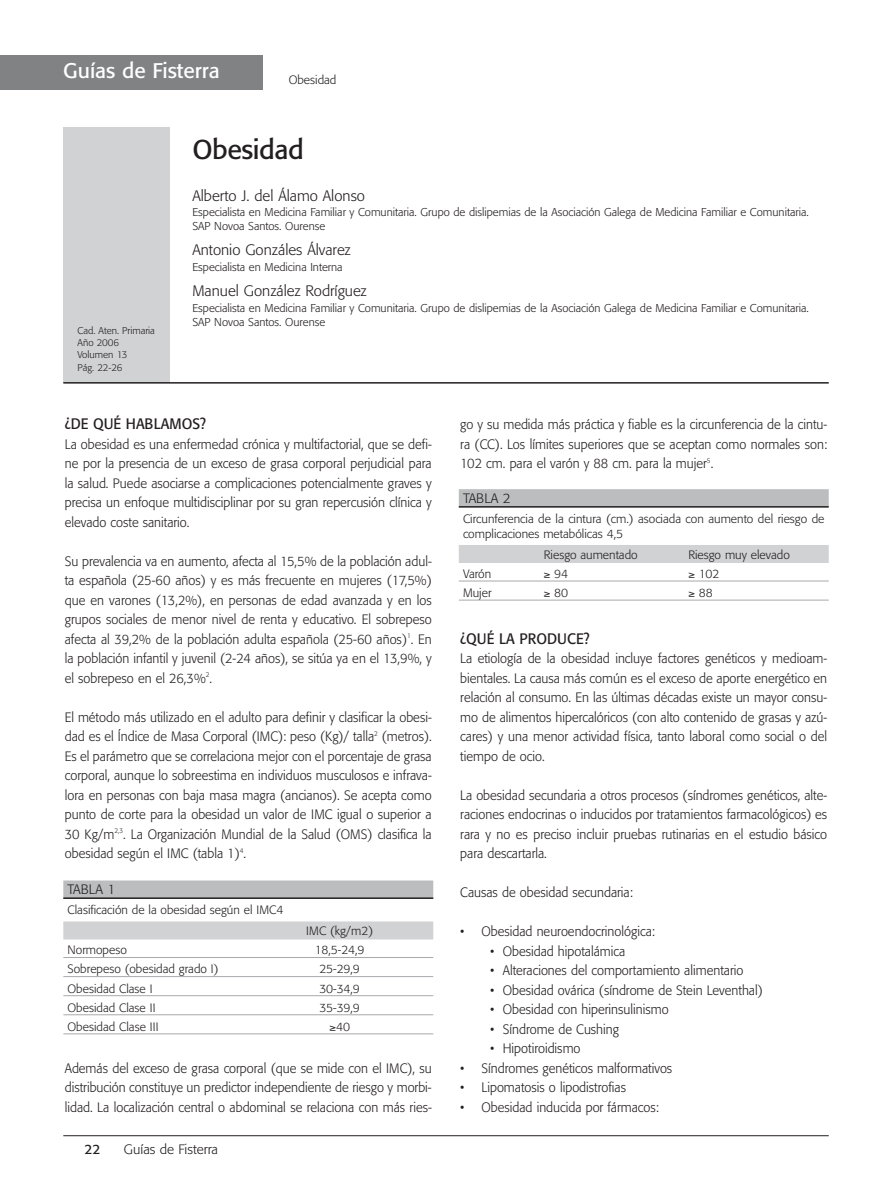
<style>
.page{position:relative;width:893px;height:1191px;background:#fff}
.page>*{position:absolute;margin:0;border:0;box-sizing:border-box;transform-origin:0 0}
.t1{font:27px "Formata";letter-spacing:-.02em;color:#231f20}
.t2{font:21px "Formata";color:#fff}
.t3{font:300 15px "Formata";color:#231f20}
.t4{font:15px "Formata";color:#231f20;scale:.95 1}
.t5{font:300 13.5px/19.5px "Formata";color:#231f20;text-align:justify;scale:.95 1}
.t6{font:300 13.5px "Formata";color:#231f20}
.t7{font:13.5px "Formata";color:#231f20}
.t8{font:300 12px/14.9px "Formata";color:#231f20}
.t9{font:300 11.25px/14px "Formata";color:#231f20}
.t10{font:300 9.75px/12px "Formata";color:#231f20}
</style>
<div class="page">
<div style="left:63px;top:128px;width:107px;height:255px;background:#d1d2d4"></div>
<hr style="left:63px;top:382px;width:766px;height:1px;background:#231f20">
<hr style="left:63px;top:1135px;width:766px;height:1px;background:#231f20">
<div style="left:0;top:55px;width:263px;height:34px;background:#808284"></div>
<div style="left:63px;top:880px;width:370px;height:18px;background:#bbbdbf"></div>
<hr style="left:63px;top:897px;width:370px;height:2px;background:#231f20">
<div style="left:63px;top:921px;width:370px;height:18px;background:#d1d2d4"></div>
<hr style="left:63px;top:957px;width:370px;height:1px;background:#a7a9ac">
<hr style="left:63px;top:976px;width:370px;height:1px;background:#a7a9ac">
<hr style="left:63px;top:995px;width:370px;height:1px;background:#a7a9ac">
<hr style="left:63px;top:1014px;width:370px;height:1px;background:#a7a9ac">
<hr style="left:63px;top:1033px;width:370px;height:1px;background:#a7a9ac">
<div style="left:459px;top:489px;width:370px;height:18px;background:#bbbdbf"></div>
<hr style="left:459px;top:506px;width:370px;height:1px;background:#231f20">
<div style="left:459px;top:545px;width:370px;height:18px;background:#d1d2d4"></div>
<hr style="left:459px;top:580px;width:370px;height:1px;background:#a7a9ac">
<hr style="left:459px;top:600px;width:370px;height:1px;background:#a7a9ac">
<h2 class="t2" style="left:63px;top:62px;width:158px">Guías de Fisterra</h2>
<p class="t8" style="left:289px;top:74px;width:49px">Obesidad</p>
<p class="t10" style="left:78px;top:326px;width:79px">Cad. Aten. Primaria<br>Año 2006<br>Volumen 13<br>Pág. 22-26</p>
<h1 class="t1" style="left:192px;top:138px;width:113px">Obesidad</h1>
<p class="t3" style="left:192px;top:189px;width:174px">Alberto J. del Álamo Alonso</p>
<p class="t9" style="left:192px;top:206px;width:618px">Especialista en Medicina Familiar y Comunitaria. Grupo de dislipemias de la Asociación Galega de Medicina Familiar e Comunitaria.<br>SAP Novoa Santos. Ourense</p>
<p class="t3" style="left:192px;top:243px;width:160px">Antonio Gonzáles Álvarez</p>
<p class="t9" style="left:192px;top:261px;width:152px">Especialista en Medicina Interna</p>
<p class="t3" style="left:192px;top:284px;width:176px">Manuel González Rodríguez</p>
<p class="t9" style="left:192px;top:302px;width:618px">Especialista en Medicina Familiar y Comunitaria. Grupo de dislipemias de la Asociación Galega de Medicina Familiar e Comunitaria.<br>SAP Novoa Santos. Ourense</p>
<p class="t4" style="left:65px;top:417px;width:150px">¿DE QUÉ HABLAMOS?</p>
<p class="t5" style="left:65px;top:435px;width:388px">La obesidad es una enfermedad crónica y multifactorial, que se defi&shy;ne por la presencia de un exceso de grasa corporal perjudicial para la salud. Puede asociarse a complicaciones potencialmente graves y precisa un enfoque multidisciplinar por su gran repercusión clínica y elevado coste sanitario.</p>
<p class="t5" style="left:65px;top:552px;width:388px">Su prevalencia va en aumento, afecta al 15,5% de la población adul&shy;ta española (25-60 años) y es más frecuente en mujeres (17,5%) que en varones (13,2%), en personas de edad avanzada y en los grupos sociales de menor nivel de renta y educativo. El sobrepeso afecta al 39,2% de la población adulta española (25-60 años)<sup>1</sup>. En la población infantil y juvenil (2-24 años), se sitúa ya en el 13,9%, y el sobrepeso en el 26,3%<sup>2</sup>.</p>
<p class="t5" style="left:65px;top:708px;width:388px">El método más utilizado en el adulto para definir y clasificar la obesi&shy;dad es el Índice de Masa Corporal (IMC): peso (Kg)/ talla<sup>2</sup> (metros).<br>Es el parámetro que se correlaciona mejor con el porcentaje de grasa corporal, aunque lo sobreestima en individuos musculosos e infrava&shy;lora en personas con baja masa magra (ancianos). Se acepta como punto de corte para la obesidad un valor de IMC igual o superior a 30 Kg/m<sup>2,3</sup>. La Organización Mundial de la Salud (OMS) clasifica la obesidad según el IMC (tabla 1)<sup>4</sup>.</p>
<p class="t6" style="left:68px;top:883px;width:49px">TABLA 1</p>
<p class="t8" style="left:68px;top:903px;width:217px">Clasificación de la obesidad según el IMC4</p>
<p class="t8" style="left:306px;top:924px;width:68px">IMC (kg/m2)</p>
<p class="t8" style="left:68px;top:943px;width:61px">Normopeso</p>
<p class="t8" style="left:315px;top:943px;width:51px">18,5-24,9</p>
<p class="t8" style="left:68px;top:962px;width:152px">Sobrepeso (obesidad grado I)</p>
<p class="t8" style="left:319px;top:962px;width:42px">25-29,9</p>
<p class="t8" style="left:68px;top:981px;width:86px">Obesidad Clase I</p>
<p class="t8" style="left:319px;top:981px;width:42px">30-34,9</p>
<p class="t8" style="left:68px;top:1000px;width:89px">Obesidad Clase II</p>
<p class="t8" style="left:319px;top:1000px;width:42px">35-39,9</p>
<p class="t8" style="left:68px;top:1020px;width:92px">Obesidad Clase III</p>
<p class="t8" style="left:329px;top:1020px;width:22px">≥40</p>
<p class="t5" style="left:65px;top:1059px;width:388px">Además del exceso de grasa corporal (que se mide con el IMC), su distribución constituye un predictor independiente de riesgo y morbi&shy;lidad. La localización central o abdominal se relaciona con más ries-</p>
<p class="t7" style="left:85px;top:1142px;width:17px">22</p>
<p class="t6" style="left:124px;top:1142px;width:96px">Guías de Fisterra</p>
<p class="t5" style="left:460px;top:415px;width:388px">go y su medida más práctica y fiable es la circunferencia de la cintu&shy;ra (CC). Los límites superiores que se aceptan como normales son:<br>102 cm. para el varón y 88 cm. para la mujer<sup>5</sup>.</p>
<p class="t6" style="left:463px;top:492px;width:49px">TABLA 2</p>
<p class="t8" style="left:463px;top:512px;width:363px">Circunferencia de la cintura (cm.) asociada con aumento del riesgo de complicaciones metabólicas 4,5</p>
<p class="t8" style="left:544px;top:548px;width:95px">Riesgo aumentado</p>
<p class="t8" style="left:688px;top:548px;width:103px">Riesgo muy elevado</p>
<p class="t8" style="left:463px;top:567px;width:30px">Varón</p>
<p class="t8" style="left:544px;top:567px;width:26px">≥ 94</p>
<p class="t8" style="left:688px;top:567px;width:32px">≥ 102</p>
<p class="t8" style="left:463px;top:586px;width:30px">Mujer</p>
<p class="t8" style="left:544px;top:586px;width:26px">≥ 80</p>
<p class="t8" style="left:688px;top:586px;width:26px">≥ 88</p>
<p class="t4" style="left:460px;top:632px;width:138px">¿QUÉ LA PRODUCE?</p>
<p class="t5" style="left:460px;top:649px;width:388px">La etiología de la obesidad incluye factores genéticos y medioam&shy;bientales. La causa más común es el exceso de aporte energético en relación al consumo. En las últimas décadas existe un mayor consu&shy;mo de alimentos hipercalóricos (con alto contenido de grasas y azú&shy;cares) y una menor actividad física, tanto laboral como social o del tiempo de ocio.</p>
<p class="t5" style="left:460px;top:786px;width:388px">La obesidad secundaria a otros procesos (síndromes genéticos, alte&shy;raciones endocrinas o inducidos por tratamientos farmacológicos) es rara y no es preciso incluir pruebas rutinarias en el estudio básico para descartarla.</p>
<p class="t5" style="left:460px;top:883px;width:183px">Causas de obesidad secundaria:</p>
<p class="t5" style="left:460px;top:922px;width:207px">• Obesidad neuroendocrinológica:</p>
<p class="t5" style="left:490px;top:942px;width:144px">• Obesidad hipotalámica</p>
<p class="t5" style="left:490px;top:961px;width:268px">• Alteraciones del comportamiento alimentario</p>
<p class="t5" style="left:490px;top:981px;width:289px">• Obesidad ovárica (síndrome de Stein Leventhal)</p>
<p class="t5" style="left:490px;top:1000px;width:190px">• Obesidad con hiperinsulinismo</p>
<p class="t5" style="left:490px;top:1020px;width:137px">• Síndrome de Cushing</p>
<p class="t5" style="left:490px;top:1039px;width:97px">• Hipotiroidismo</p>
<p class="t5" style="left:460px;top:1059px;width:225px">• Síndromes genéticos malformativos</p>
<p class="t5" style="left:460px;top:1078px;width:176px">• Lipomatosis o lipodistrofias</p>
<p class="t5" style="left:460px;top:1098px;width:211px">• Obesidad inducida por fármacos:</p>
</div>
